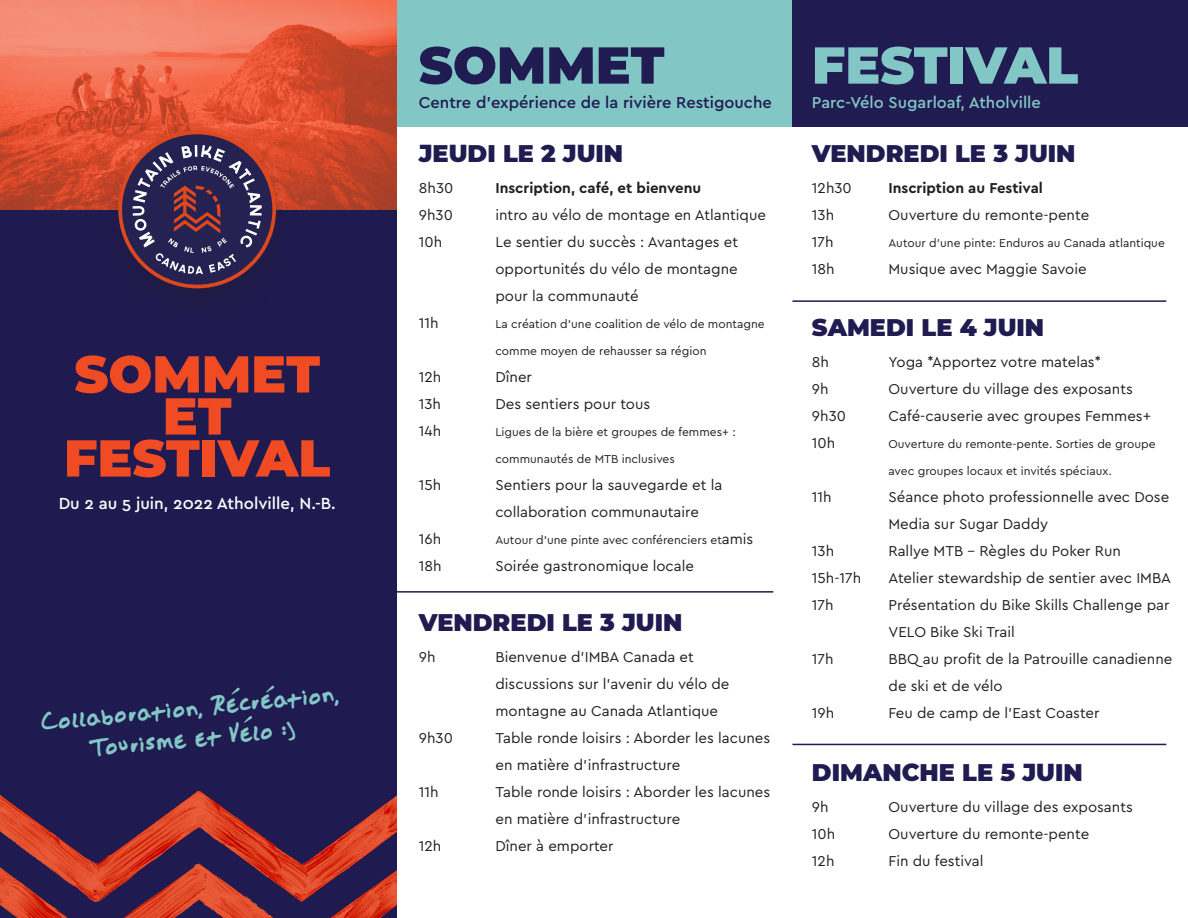
<style>
.page{position:relative;width:1188px;height:918px;background:#fff}
.page>*{position:absolute;margin:0;border:0;box-sizing:border-box;transform-origin:0 0}
.t1{font:900 51.9px/42px "Montserrat";color:#f04b23;text-align:center}
.t2{font:900 51.9px "Montserrat";color:#82c6c6}
.t3{font:900 51.9px "Montserrat";color:#201b50}
.t4{font:900 24px "Montserrat";color:#201b50}
.t5{font:18.45px/30.8px "Jason Sharpie";color:#82c6c6;text-align:center}
.t6{font:500 16.8px "Cera PRO";color:#fff}
.t7{font:500 16.5px "Cera PRO";color:#201b50}
.t8{font:500 16.5px "Cera PRO";color:#82c6c6}
.t9{font:15px/27px "Cera Pro";color:#231f20}
.t10{font:12px "Cera Pro";color:#231f20}
.s1{font-family:"Cera PRO";font-weight:700}
.s2{font-size:15px}
</style>
<div class="page">
<div style="left:397px;top:0;width:395px;height:127px;background:#82c6c6"></div>
<div style="left:792px;top:0;width:396px;height:127px;background:#201b50"></div>
<hr style="left:397px;top:591px;width:376px;height:2px;background:#201b50">
<hr style="left:792px;top:300px;width:374px;height:2px;background:#201b50">
<hr style="left:792px;top:744px;width:374px;height:1px;background:#201b50">
<div style="left:0;top:210px;width:397px;height:708px;background:#1f1a4f"></div>
<img style="left:0;top:791px;width:397px;height:127px">
<svg style="left:0;top:0;width:397px;height:209px;background:#e06245"></svg>
<div style="left:92px;top:122px;width:210px;height:209px;background:#231f20;opacity:.25"></div>
<svg style="left:118px;top:131px;width:158px;height:157px"></svg>
<svg style="left:231px;top:688px;width:9px;height:6px"></svg>
<svg style="left:266px;top:686px;width:8px;height:6px"></svg>
<svg style="left:244px;top:716px;width:8px;height:7px"></svg>
<p class="t1" style="left:64px;top:350px;width:268px">SOMMET<br>ET<br>FESTIVAL</p>
<p class="t6" style="left:59px;top:492px;width:279px">Du 2 au 5 juin, 2022 Atholville, N.-B.</p>
<p class="t5" style="left:39px;top:709px;width:302px;rotate:-6deg">Collaboration, Recreation,<br>Tourisme et Velo :)</p>
<p class="t3" style="left:419px;top:26px;width:247px">SOMMET</p>
<p class="t2" style="left:812px;top:26px;width:268px">FESTIVAL</p>
<p class="t7" style="left:419px;top:92px;width:355px">Centre d’expérience de la rivière Restigouche</p>
<p class="t8" style="left:812px;top:92px;width:230px">Parc-Vélo Sugarloaf, Atholville</p>
<p class="t4" style="left:419px;top:135px;width:206px">JEUDI LE 2 JUIN</p>
<p class="t9" style="left:419px;top:174px;width:36px;text-align:justify">8h30<br>9h30<br>10h</p>
<p class="t9" style="left:419px;top:309px;width:21px">11h</p>
<p class="t9" style="left:419px;top:363px;width:24px;text-align:justify">12h 13h 14h</p>
<p class="t9" style="left:419px;top:471px;width:24px">15h</p>
<p class="t9" style="left:419px;top:525px;width:24px">16h<br>18h</p>
<p class="t9" style="left:495px;top:174px;width:272px"><span class="s1">Inscription, café, et bienvenu<br></span>intro au vélo de montage en Atlantique<br>Le sentier du succès : Avantages et opportunités du vélo de montagne pour la communauté</p>
<p class="t10" style="left:495px;top:316px;width:271px">La création d’une coalition de vélo de montagne</p>
<p class="t10" style="left:495px;top:343px;width:213px">comme moyen de rehausser sa région</p>
<p class="t9" style="left:495px;top:363px;width:156px">Dîner<br>Des sentiers pour tous</p>
<p class="t10" style="left:495px;top:424px;width:242px">Ligues de la bière et groupes de femmes+ :</p>
<p class="t10" style="left:495px;top:451px;width:181px">communautés de MTB inclusives</p>
<p class="t9" style="left:495px;top:471px;width:228px">Sentiers pour la sauvegarde et la collaboration communautaire</p>
<p class="t10" style="left:495px;top:532px;width:259px">Autour d’une pinte avec conférenciers et<span class="s2">amis</span></p>
<p class="t9" style="left:495px;top:552px;width:200px">Soirée gastronomique locale</p>
<p class="t4" style="left:419px;top:605px;width:265px">VENDREDI LE 3 JUIN</p>
<p class="t9" style="left:419px;top:643px;width:18px">9h</p>
<p class="t9" style="left:419px;top:724px;width:36px">9h30</p>
<p class="t9" style="left:419px;top:778px;width:21px">11h</p>
<p class="t9" style="left:419px;top:832px;width:24px">12h</p>
<p class="t9" style="left:495px;top:643px;width:276px">Bienvenue d’IMBA Canada et discussions sur l’avenir du vélo de montagne au Canada Atlantique<br>Table ronde loisirs : Aborder les lacunes en matière d’infrastructure<br>Table ronde loisirs : Aborder les lacunes en matière d’infrastructure<br>Dîner à emporter</p>
<p class="t4" style="left:812px;top:135px;width:265px">VENDREDI LE 3 JUIN</p>
<p class="t9" style="left:812px;top:174px;width:41px">12h30<br>13h<br>17h<br>18h</p>
<p class="t9" style="left:889px;top:174px;width:202px"><span class="s1">Inscription au Festival<br></span>Ouverture du remonte-pente</p>
<p class="t10" style="left:889px;top:235px;width:278px">Autour d’une pinte: Enduros au Canada atlantique</p>
<p class="t9" style="left:889px;top:255px;width:200px">Musique avec Maggie Savoie</p>
<p class="t4" style="left:812px;top:310px;width:234px">SAMEDI LE 4 JUIN</p>
<p class="t9" style="left:812px;top:348px;width:36px">8h<br>9h<br>9h30<br>10h</p>
<p class="t9" style="left:812px;top:483px;width:21px">11h</p>
<p class="t9" style="left:812px;top:537px;width:51px">13h<br>15h-17h<br>17h</p>
<p class="t9" style="left:812px;top:645px;width:23px">17h</p>
<p class="t9" style="left:812px;top:699px;width:24px">19h</p>
<p class="t9" style="left:889px;top:348px;width:264px">Yoga *Apportez votre matelas*<br>Ouverture du village des exposants<br>Café-causerie avec groupes Femmes+</p>
<p class="t10" style="left:889px;top:436px;width:268px">Ouverture du remonte-pente. Sorties de groupe</p>
<p class="t10" style="left:889px;top:463px;width:225px">avec groupes locaux et invités spéciaux.</p>
<p class="t9" style="left:889px;top:483px;width:285px">Séance photo professionnelle avec Dose<br>Media sur Sugar Daddy<br>Rallye MTB - Règles du Poker Run<br>Atelier stewardship de sentier avec IMBA<br>Présentation du Bike Skills Challenge par<br>VELO Bike Ski Trail<br>BBQ au profit de la Patrouille canadienne de ski et de vélo<br>Feu de camp de l’East Coaster</p>
<p class="t4" style="left:812px;top:754px;width:272px">DIMANCHE LE 5 JUIN</p>
<p class="t9" style="left:812px;top:793px;width:25px">9h<br>10h<br>12h</p>
<p class="t9" style="left:889px;top:793px;width:246px">Ouverture du village des exposants<br>Ouverture du remonte-pente<br>Fin du festival</p>
</div>
